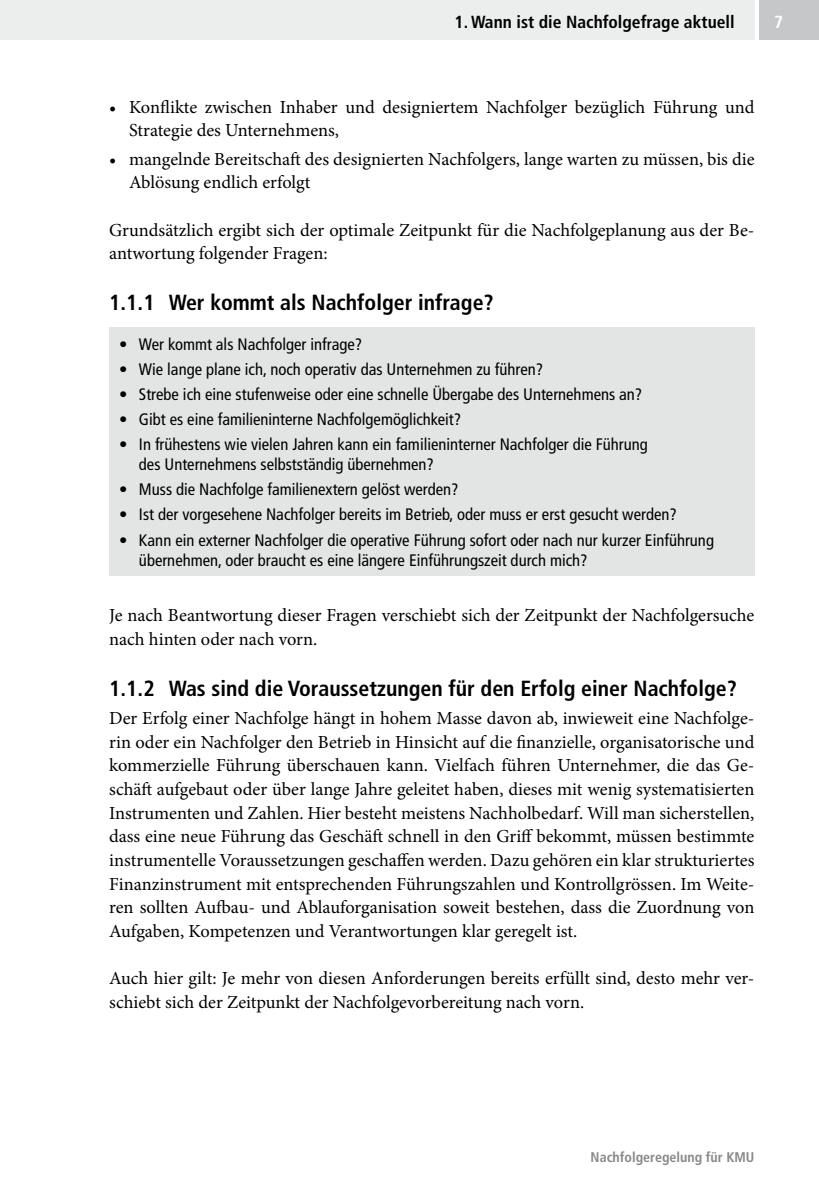
<style>
.page{position:relative;width:819px;height:1191px;background:#fff}
.page>*{position:absolute;margin:0;border:0;box-sizing:border-box;transform-origin:0 0}
.t1{font:700 condensed 21.88px "Frutiger";color:#000}
.t2{font:18.38px/23.6px "Minion Pro";color:#000}
.t3{font:700 condensed 17.5px "Frutiger";color:#000}
.t4{font:700 condensed 17.5px "Frutiger";color:#fff}
.t5{font:condensed 16.62px/20.1px "Frutiger";color:#000}
.t6{font:700 condensed 14px "Frutiger";color:#87888a}
</style>
<div class="page">
<div style="left:759px;top:0;width:60px;height:40px;background:#c6c7c8"></div>
<div style="left:0;top:0;width:754px;height:40px;background:#eceded"></div>
<div style="left:109px;top:327px;width:645px;height:248px;background:#e3e4e4"></div>
<p class="t3" style="left:454px;top:12px;width:281px">1. Wann ist die Nachfolgefrage aktuell</p>
<p class="t4" style="left:774px;top:12px;width:11px">7</p>
<p class="t2" style="left:129px;top:95px;width:627px;text-indent:-20px">• Konflikte zwischen Inhaber und designiertem Nachfolger bezüglich Führung und<br>Strategie des Unternehmens,</p>
<p class="t2" style="left:129px;top:147px;width:627px;text-indent:-20px">• mangelnde Bereitschaft des designierten Nachfolgers, lange warten zu müssen, bis die<br>Ablösung endlich erfolgt</p>
<p class="t2" style="left:109px;top:218px;width:646px">Grundsätzlich ergibt sich der optimale Zeitpunkt für die Nachfolgeplanung aus der Be&shy;antwortung folgender Fragen:</p>
<p class="t1" style="left:109px;top:290px;width:386px">1.1.1 Wer kommt als Nachfolger infrage?</p>
<p class="t5" style="left:119px;top:334px;width:244px">• Wer kommt als Nachfolger infrage?</p>
<p class="t5" style="left:119px;top:359px;width:425px">• Wie lange plane ich, noch operativ das Unternehmen zu führen?</p>
<p class="t5" style="left:119px;top:384px;width:524px">• Strebe ich eine stufenweise oder eine schnelle Übergabe des Unternehmens an?</p>
<p class="t5" style="left:119px;top:409px;width:343px">• Gibt es eine familieninterne Nachfolgemöglichkeit?</p>
<p class="t5" style="left:139px;top:434px;width:510px;text-indent:-20px">• In frühestens wie vielen Jahren kann ein familieninterner Nachfolger die Führung des Unternehmens selbstständig übernehmen?</p>
<p class="t5" style="left:119px;top:480px;width:341px">• Muss die Nachfolge familienextern gelöst werden?</p>
<p class="t5" style="left:119px;top:505px;width:559px">• Ist der vorgesehene Nachfolger bereits im Betrieb, oder muss er erst gesucht werden?</p>
<p class="t5" style="left:139px;top:530px;width:576px;text-indent:-20px">• Kann ein externer Nachfolger die operative Führung sofort oder nach nur kurzer Einführung übernehmen, oder braucht es eine längere Einführungszeit durch mich?</p>
<p class="t2" style="left:109px;top:603px;width:646px">Je nach Beantwortung dieser Fragen verschiebt sich der Zeitpunkt der Nachfolgersuche nach hinten oder nach vorn.</p>
<p class="t1" style="left:109px;top:675px;width:629px">1.1.2 Was sind die Voraussetzungen für den Erfolg einer Nachfolge?</p>
<p class="t2" style="left:109px;top:706px;width:646px;text-align:justify">Der Erfolg einer Nachfolge hängt in hohem Masse davon ab, inwieweit eine Nachfolge&shy;rin oder ein Nachfolger den Betrieb in Hinsicht auf die finanzielle, organisatorische und kommerzielle Führung überschauen kann. Vielfach führen Unternehmer, die das Ge&shy;schäft aufgebaut oder über lange Jahre geleitet haben, dieses mit wenig systematisierten Instrumenten und Zahlen. Hier besteht meistens Nachholbedarf. Will man sicherstellen, dass eine neue Führung das Geschäft schnell in den Griff bekommt, müssen bestimmte instrumentelle Voraussetzungen geschaffen werden. Dazu gehören ein klar strukturiertes Finanzinstrument mit entsprechenden Führungszahlen und Kontrollgrössen. Im Weite&shy;ren sollten Aufbau- und Ablauforganisation soweit bestehen, dass die Zuordnung von Aufgaben, Kompetenzen und Verantwortungen klar geregelt ist.</p>
<p class="t2" style="left:109px;top:966px;width:646px">Auch hier gilt: Je mehr von diesen Anforderungen bereits erfüllt sind, desto mehr ver&shy;schiebt sich der Zeitpunkt der Nachfolgevorbereitung nach vorn.</p>
<p class="t6" style="left:590px;top:1148px;width:165px">Nachfolgeregelung für KMU</p>
</div>
